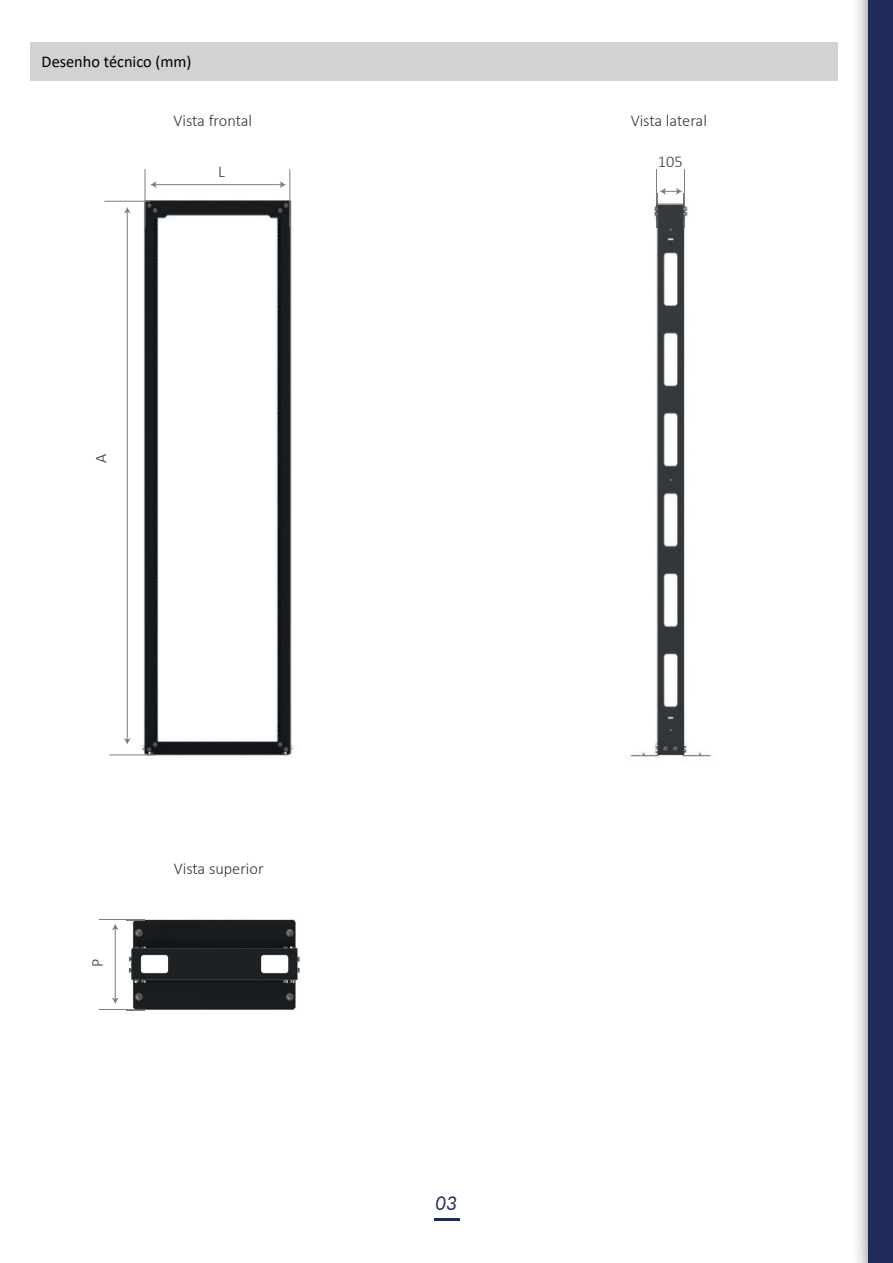
<style>
.page{position:relative;width:893px;height:1263px;background:#fff}
.page>*{position:absolute;margin:0;border:0;box-sizing:border-box;transform-origin:0 0}
.t1{font:italic 18.9px "Futura BT";color:#1f2c5b}
.t2{font:300 16.5px "Calibri";color:#323738}
.t3{font:16.5px "Calibri";color:#000001}
</style>
<div class="page">
<img style="left:108px;top:179px;width:186px;height:578px">
<div style="left:30px;top:43px;width:807px;height:38px;background:#d1d2d2"></div>
<div style="left:868px;top:0;width:25px;height:1263px;background:#1f2c5b"></div>
<hr style="left:434px;top:1217px;width:25px;height:3px;background:#1f2c5b">
<hr style="left:145px;top:169px;width:1px;height:58px;background:#7c7f80">
<hr style="left:127px;top:211px;width:1px;height:529px;background:#7c7f80">
<svg style="left:124px;top:738px;width:7px;height:6px"></svg>
<svg style="left:124px;top:207px;width:7px;height:6px"></svg>
<hr style="left:289px;top:169px;width:1px;height:58px;background:#7c7f80">
<hr style="left:656px;top:169px;width:1px;height:58px;background:#7c7f80">
<hr style="left:684px;top:169px;width:1px;height:58px;background:#7c7f80">
<hr style="left:155px;top:184px;width:127px;height:1px;background:#7c7f80">
<svg style="left:150px;top:181px;width:7px;height:7px"></svg>
<svg style="left:280px;top:181px;width:6px;height:7px"></svg>
<hr style="left:104px;top:201px;width:46px;height:1px;background:#7c7f80">
<hr style="left:110px;top:754px;width:45px;height:1px;background:#7c7f80">
<hr style="left:99px;top:919px;width:46px;height:1px;background:#7c7f80">
<hr style="left:99px;top:1009px;width:46px;height:1px;background:#7c7f80">
<hr style="left:115px;top:928px;width:1px;height:71px;background:#7c7f80">
<svg style="left:112px;top:924px;width:7px;height:6px"></svg>
<svg style="left:112px;top:998px;width:7px;height:6px"></svg>
<img style="left:127px;top:919px;width:173px;height:92px">
<svg style="left:127px;top:919px;width:18px;height:1px"></svg>
<svg style="left:127px;top:1009px;width:18px;height:1px"></svg>
<img style="left:630px;top:193px;width:82px;height:564px">
<img style="left:656px;top:193px;width:1px;height:34px">
<img style="left:684px;top:193px;width:1px;height:34px">
<svg style="left:659px;top:188px;width:23px;height:7px"></svg>
<p class="t3" style="left:42px;top:50px;width:151px">Desenho técnico (mm)</p>
<p class="t2" style="left:173px;top:111px;width:80px">Vista frontal</p>
<p class="t2" style="left:631px;top:111px;width:78px">Vista lateral</p>
<p class="t2" style="left:91px;top:463px;width:11px;rotate:-90deg">A</p>
<p class="t2" style="left:218px;top:161px;width:8px">L</p>
<p class="t2" style="left:87px;top:966px;width:10px;rotate:-90deg">P</p>
<p class="t2" style="left:174px;top:858px;width:91px">Vista superior</p>
<p class="t1" style="left:436px;top:1191px;width:23px">03</p>
<p class="t2" style="left:658px;top:151px;width:26px">105</p>
</div>
